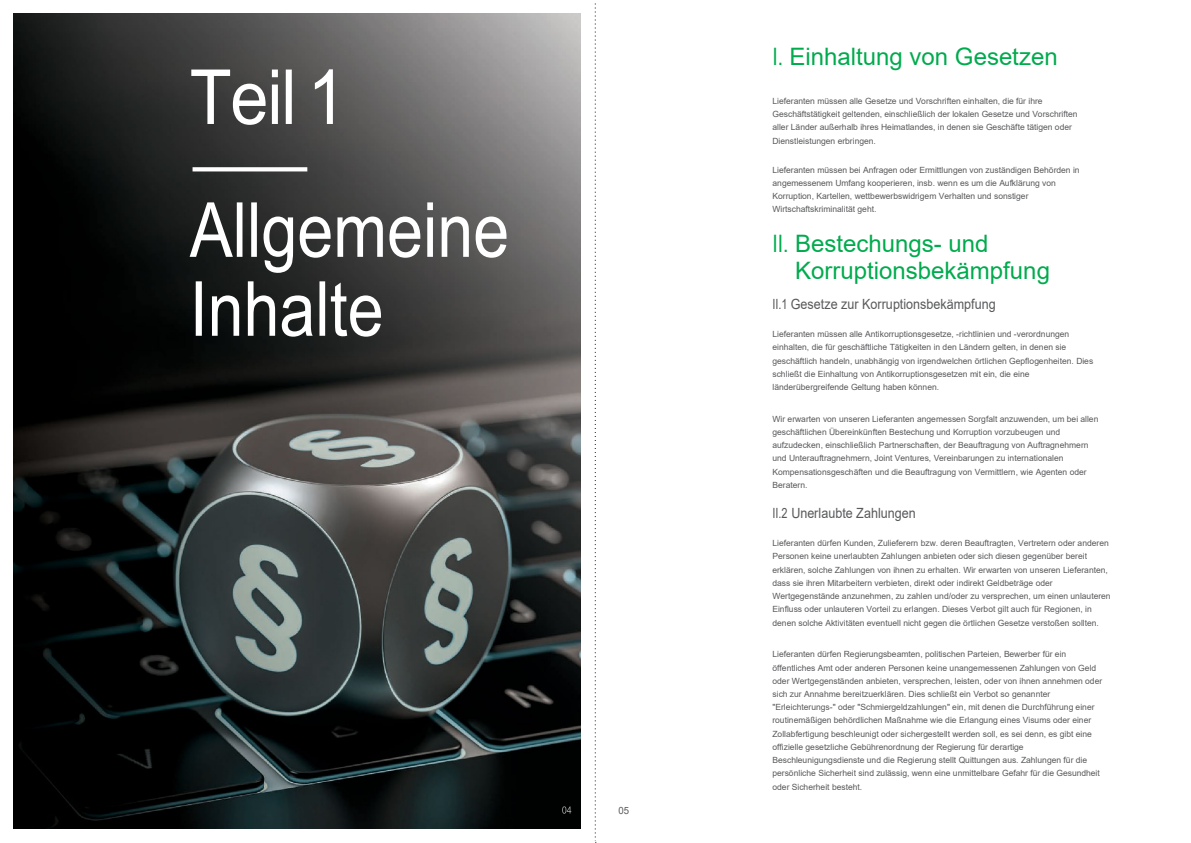
<style>
.page{position:relative;width:1191px;height:843px;background:#fff}
.page>*{position:absolute;margin:0;border:0;box-sizing:border-box;transform-origin:0 0}
.t1{font:24px/27.6px "Arial";color:#00ab4e;scale:.8 1}
.t2{font:14px "Arial";color:#58595b;scale:.78 1}
.t3{font:10px "Arial";color:#58595b;scale:.96 1}
.t4{font:8.5px/13.2px "Arial";letter-spacing:-.005em;color:#58595b}
</style>
<div class="page">
<img style="left:14px;top:14px;width:567px;height:813px">
<img style="left:190px;top:55px;width:359px;height:556px">
<svg style="left:191px;top:69px;width:101px;height:56px"></svg>
<svg style="left:315px;top:69px;width:18px;height:55px"></svg>
<svg style="left:190px;top:202px;width:317px;height:71px"></svg>
<svg style="left:196px;top:281px;width:185px;height:55px"></svg>
<svg style="left:562px;top:803px;width:11px;height:12px"></svg>
<svg style="left:595px;top:4px;width:1px;height:838px"></svg>
<p class="t3" style="left:619px;top:803px;width:13px">05</p>
<p class="t1" style="left:772px;top:42px;width:358px">I. Einhaltung von Gesetzen</p>
<p class="t4" style="left:772px;top:94px;width:307px">Lieferanten müssen alle Gesetze und Vorschriften einhalten, die für ihre Geschäftstätigkeit geltenden, einschließlich der lokalen Gesetze und Vorschriften aller Länder außerhalb ihres Heimatlandes, in denen sie Geschäfte tätigen oder Dienstleistungen erbringen.</p>
<p class="t4" style="left:772px;top:163px;width:309px">Lieferanten müssen bei Anfragen oder Ermittlungen von zuständigen Behörden in angemessenem Umfang kooperieren, insb. wenn es um die Aufklärung von Korruption, Kartellen, wettbewerbswidrigem Verhalten und sonstiger Wirtschaftskriminalität geht.</p>
<h2 class="t1" style="left:795px;top:229px;width:320px;text-indent:-23px">II. Bestechungs- und<br>Korruptionsbekämpfung</h2>
<h3 class="t2" style="left:772px;top:294px;width:288px">II.1 Gesetze zur Korruptionsbekämpfung</h3>
<p class="t4" style="left:772px;top:327px;width:322px">Lieferanten müssen alle Antikorruptionsgesetze, -richtlinien und -verordnungen einhalten, die für geschäftliche Tätigkeiten in den Ländern gelten, in denen sie geschäftlich handeln, unabhängig von irgendwelchen örtlichen Gepflogenheiten. Dies schließt die Einhaltung von Antikorruptionsgesetzen mit ein, die eine länderübergreifende Geltung haben können.</p>
<p class="t4" style="left:772px;top:412px;width:328px">Wir erwarten von unseren Lieferanten angemessen Sorgfalt anzuwenden, um bei allen geschäftlichen Übereinkünften Bestechung und Korruption vorzubeugen und aufzudecken, einschließlich Partnerschaften, der Beauftragung von Auftragnehmern und Unterauftragnehmern, Joint Ventures, Vereinbarungen zu internationalen Kompensationsgeschäften und die Beauftragung von Vermittlern, wie Agenten oder Beratern.</p>
<h3 class="t2" style="left:772px;top:503px;width:185px">II.2 Unerlaubte Zahlungen</h3>
<p class="t4" style="left:772px;top:536px;width:340px">Lieferanten dürfen Kunden, Zulieferern bzw. deren Beauftragten, Vertretern oder anderen Personen keine unerlaubten Zahlungen anbieten oder sich diesen gegenüber bereit erklären, solche Zahlungen von ihnen zu erhalten. Wir erwarten von unseren Lieferanten, dass sie ihren Mitarbeitern verbieten, direkt oder indirekt Geldbeträge oder Wertgegenstände anzunehmen, zu zahlen und/oder zu versprechen, um einen unlauteren Einfluss oder unlauteren Vorteil zu erlangen. Dieses Verbot gilt auch für Regionen, in denen solche Aktivitäten eventuell nicht gegen die örtlichen Gesetze verstoßen sollten.</p>
<p class="t4" style="left:772px;top:647px;width:331px">Lieferanten dürfen Regierungsbeamten, politischen Parteien, Bewerber für ein öffentliches Amt oder anderen Personen keine unangemessenen Zahlungen von Geld oder Wertgegenständen anbieten, versprechen, leisten, oder von ihnen annehmen oder sich zur Annahme bereitzuerklären. Dies schließt ein Verbot so genannter "Erleichterungs-" oder "Schmiergeldzahlungen" ein, mit denen die Durchführung einer routinemäßigen behördlichen Maßnahme wie die Erlangung eines Visums oder einer Zollabfertigung beschleunigt oder sichergestellt werden soll, es sei denn, es gibt eine offizielle gesetzliche Gebührenordnung der Regierung für derartige Beschleunigungsdienste und die Regierung stellt Quittungen aus. Zahlungen für die persönliche Sicherheit sind zulässig, wenn eine unmittelbare Gefahr für die Gesundheit oder Sicherheit besteht.</p>
</div>
